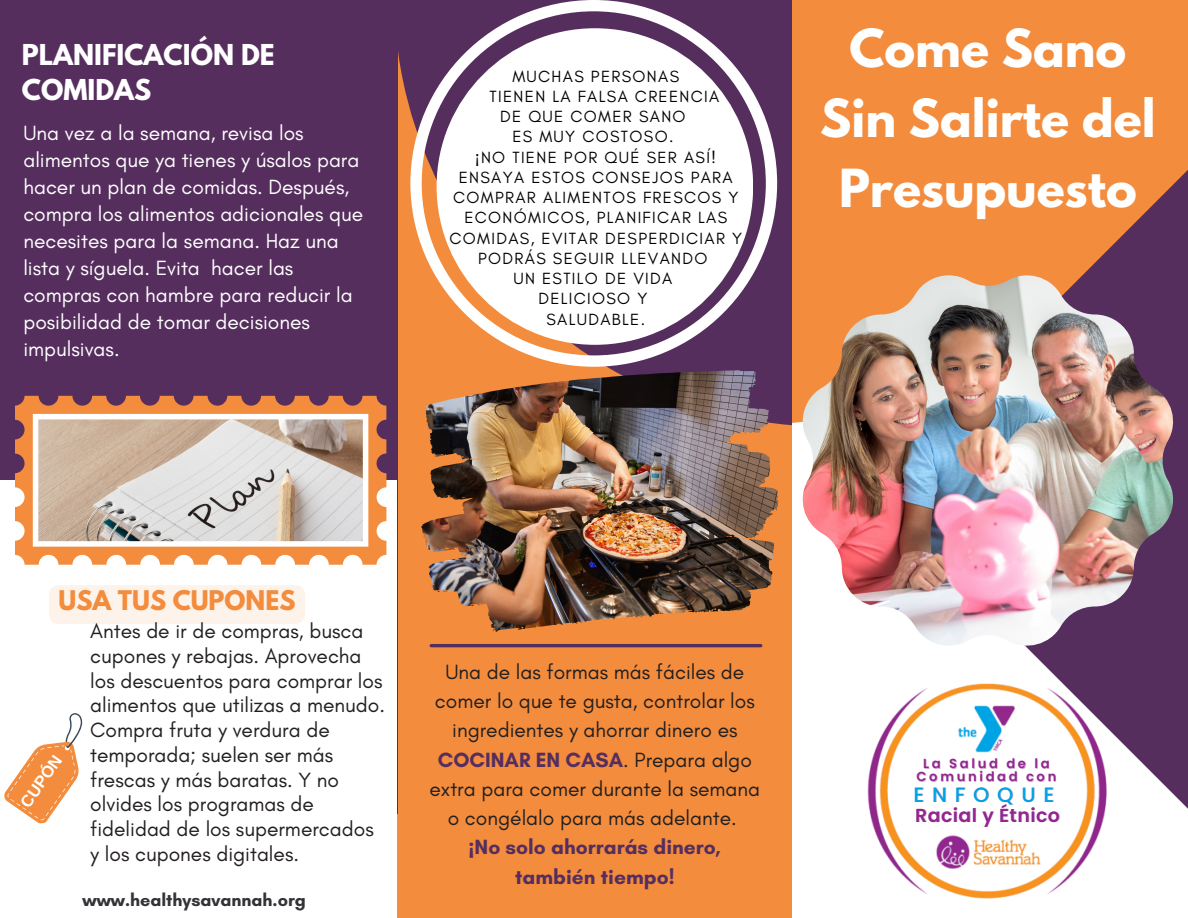
<style>
.page{position:relative;width:1188px;height:918px;background:#fff}
.page>*{position:absolute;margin:0;border:0;box-sizing:border-box;transform-origin:0 0}
.t1{font:700 46.5px/69.8px "League Spartan";color:#fff;text-align:center}
.t2{font:700 25.5px/34.8px "League Spartan";color:#fff}
.t3{font:700 24px "League Spartan";color:#f38c3c}
.t4{font:21px/24.8px "Glacial Indifference";color:#231f20}
.t5{font:21px/27px "Glacial Indifference";color:#fff}
.t6{font:700 21px "Glacial Indifference";color:#562e5e}
.t7{font:500 20.7px "Poppins";letter-spacing:.38em;color:#00a3e3}
.t8{font:600 18.75px "Poppins";letter-spacing:.025em;color:#91278e}
.t9{font:700 18px "Glacial Indifference";color:#343237}
.t10{font:16.5px/20.2px "Glacial Indifference";letter-spacing:.08em;color:#000;text-align:center}
.t11{font:700 16.5px "Arimo";color:#fff}
.t12{font:600 13.2px "Poppins";letter-spacing:.2em;color:#91278e}
.s1{font-family:"Noto Sans"}
.s2{font-weight:700;color:#562e5e}
.s3{font-family:"Noto Sans";font-weight:700;color:#562e5e}
.s4{color:rgb(145 39 142/.4)}
</style>
<div class="page">
<img style="left:397px;top:0;width:791px;height:918px">
<img style="left:398px;top:0;width:394px;height:431px">
<div style="left:0;top:0;width:398px;height:813px;background:#562e5e"></div>
<div style="left:0;top:480px;width:397px;height:438px;background:#fff"></div>
<svg style="left:793px;top:418px;width:395px;height:499px"></svg>
<svg style="left:868px;top:165px;width:320px;height:648px;background:#ba7a65"></svg>
<img style="left:803px;top:275px;width:370px;height:371px">
<hr style="left:431px;top:644px;width:330px;height:3px;background:#562e5e">
<svg style="left:15px;top:396px;width:371px;height:169px;fill:#f38c3c"></svg>
<svg style="left:33px;top:414px;width:335px;height:133px;background:#d2c7be"></svg>
<img style="left:727px;top:385px;width:51px;height:113px">
<svg style="left:410px;top:0;width:367px;height:367px"></svg>
<img style="left:867px;top:679px;width:242px;height:222px">
<div style="left:893px;top:761px;width:189px;height:58px;background:#fff"></div>
<div style="left:931px;top:821px;width:110px;height:41px;background:#fff"></div>
<img style="left:931px;top:831px;width:112px;height:38px">
<svg style="left:4px;top:713px;width:79px;height:111px"></svg>
<div style="left:49px;top:585px;width:256px;height:39px;background:#fef3ea"></div>
<p class="t2" style="left:22px;top:41px;width:254px">PLANIFICACIÓN DE<br>COMIDAS</p>
<p class="t5" style="left:23px;top:119px;width:341px">Una vez a la semana, revisa los alimentos que ya tienes y úsalos para hacer un plan de comidas. Después, compra los alimentos adicionales que necesites para la semana. Haz una lista y síguela. Evita hacer las compras con hambre para reducir la posibilidad de tomar decisiones impulsivas.</p>
<p class="t10" style="left:512px;top:66px;width:168px">MUCHAS PERSONAS</p>
<p class="t10" style="left:490px;top:86px;width:231px">TIENEN LA FALSA CREENCIA</p>
<p class="t10" style="left:500px;top:106px;width:187px">DE QUE COMER SANO</p>
<p class="t10" style="left:512px;top:126px;width:163px">ES MUY COSTOSO.</p>
<p class="t10" style="left:449px;top:147px;width:294px"><span class="s1">¡</span>NO TIENE POR QUÉ SER ASÍ!<br>ENSAYA ESTOS CONSEJOS PARA<br>COMPRAR ALIMENTOS FRESCOS Y<br>ECONÓMICOS, PLANIFICAR LAS<br>COMIDAS, EVITAR DESPERDICIAR Y<br>PODRÁS SEGUIR LLEVANDO</p>
<p class="t10" style="left:513px;top:268px;width:161px">UN ESTILO DE VIDA</p>
<p class="t10" style="left:538px;top:288px;width:111px">DELICIOSO Y</p>
<p class="t10" style="left:546px;top:309px;width:100px">SALUDABLE.</p>
<p class="t1" style="left:820px;top:20px;width:337px">Come Sano<br>Sin Salirte del<br>Presupuesto</p>
<p class="t3" style="left:59px;top:589px;width:238px">USA TUS CUPONES</p>
<p class="t11" style="left:17px;top:800px;width:61px;rotate:-55deg">CUPÓN</p>
<p class="t4" style="left:90px;top:618px;width:296px">Antes de ir de compras, busca cupones y rebajas. Aprovecha los descuentos para comprar los alimentos que utilizas a menudo.</p>
<p class="t4" style="left:90px;top:717px;width:285px">Compra fruta y verdura de temporada; suelen ser más frescas y más baratas. Y no olvides los programas de fidelidad de los supermercados y los cupones digitales.</p>
<p class="t9" style="left:83px;top:889px;width:225px">www.healthysavannah.org</p>
<p class="t4" style="left:430px;top:657px;width:332px;line-height:29.2px;text-align:center">Una de las formas más fáciles de comer lo que te gusta, controlar los ingredientes y ahorrar dinero es<br><span class="s2">COCINAR EN CASA</span>. Prepara algo extra para comer durante la semana o congélalo para más adelante.<br><span class="s3">¡</span><span class="s2">No solo ahorrarás dinero,</span></p>
<p class="t6" style="left:515px;top:864px;width:161px">también tiempo!</p>
<p class="t12" style="left:923px;top:754px;width:128px">La Salud de la</p>
<p class="t12" style="left:917px;top:767px;width:141px">Comunidad con</p>
<p class="t7" style="left:913px;top:780px;width:142px">ENFOQUE</p>
<p class="t8" style="left:916px;top:802px;width:145px"><span class="s4">R</span>acial y Étnico</p>
</div>
